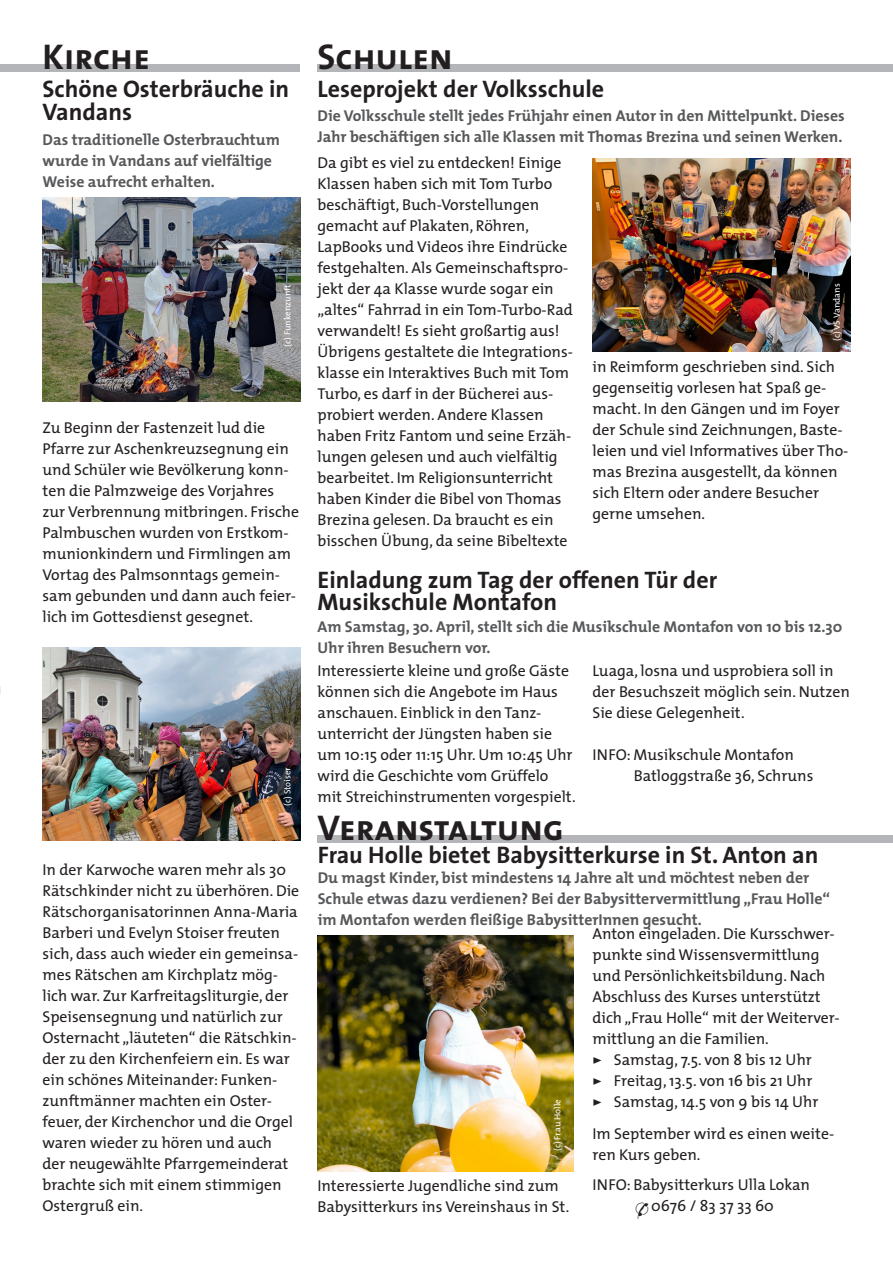
<style>
.page{position:relative;width:893px;height:1263px;background:#fff}
.page>*{position:absolute;margin:0;border:0;box-sizing:border-box;transform-origin:0 0}
.t1{font:36px "The Sans Bold Caps";color:#231f20}
.Überschrift_2{font:700 24px/22.5px "The Sans";color:#231f20}
.Haupttext{font:15.75px/21px "The Mix";color:#231f20}
.Text_grau_fett{font:700 15.75px/21px "The Mix";color:#57585a}
.Bildunterschrift{font:9px "The Mix";color:#fff}
.s1{font-family:"The Sans Bold Caps"}
.s2{font-family:"Commercial Pi BT";font-size:16.5px}
</style>
<div class="page">
<img style="left:43px;top:198px;width:257px;height:204px">
<div style="left:0;top:64px;width:299px;height:8px;background:#b4b5b8"></div>
<div style="left:317px;top:64px;width:576px;height:8px;background:#b4b5b8"></div>
<img style="left:317px;top:935px;width:257px;height:236px">
<img style="left:43px;top:647px;width:257px;height:193px">
<img style="left:592px;top:158px;width:258px;height:194px">
<div style="left:317px;top:835px;width:576px;height:8px;background:#b4b5b8"></div>
<p class="t1" style="left:43px;top:26px;width:109px">Kirche</p>
<p class="t1" style="left:317px;top:26px;width:137px">Schulen</p>
<p class="Überschrift_2" style="left:43px;top:77px;width:248px">Schöne Osterbräuche in<br>Vandans</p>
<p class="Überschrift_2" style="left:317px;top:77px;width:288px">Leseprojekt der Volksschule</p>
<p class="Text_grau_fett" style="left:317px;top:104px;width:529px">Die Volksschule stellt jedes Frühjahr einen Autor in den Mittelpunkt. Dieses<br>Jahr beschäftigen sich alle Klassen mit Thomas Brezina und seinen Werken.</p>
<p class="Text_grau_fett" style="left:43px;top:128px;width:239px">Das traditionelle Osterbrauchtum wurde in Vandans auf vielfältige<br>Weise aufrecht erhalten.</p>
<p class="Haupttext" style="left:317px;top:152px;width:257px">Da gibt es viel zu entdecken! Einige Klassen haben sich mit Tom Turbo beschäftigt, Buch-Vorstellungen gemacht auf Plakaten, Röhren, LapBooks und Videos ihre Eindrücke festgehalten. Als Gemeinschaftspro&shy;jekt der 4a Klasse wurde sogar ein „altes“ Fahrrad in ein Tom-Turbo-Rad verwandelt! Es sieht großartig aus!<br>Übrigens gestaltete die Integrations&shy;klasse ein Interaktives Buch mit Tom Turbo, es darf in der Bücherei aus&shy;probiert werden. Andere Klassen haben Fritz Fantom und seine Erzäh&shy;lungen gelesen und auch vielfältig bearbeitet. Im Religionsunterricht haben Kinder die Bibel von Thomas Brezina gelesen. Da braucht es ein bisschen Übung, da seine Bibeltexte</p>
<p class="Bildunterschrift" style="left:280px;top:347px;width:64px;rotate:-90deg">(c) Funkenzunft</p>
<p class="Bildunterschrift" style="left:829px;top:341px;width:59px;rotate:-90deg">(c) VS Vandans</p>
<p class="Haupttext" style="left:592px;top:355px;width:257px">in Reimform geschrieben sind. Sich gegenseitig vorlesen hat Spaß ge&shy;macht. In den Gängen und im Foyer der Schule sind Zeichnungen, Baste&shy;leien und viel Informatives über Tho&shy;mas Brezina ausgestellt, da können sich Eltern oder andere Besucher gerne umsehen.</p>
<p class="Haupttext" style="left:43px;top:417px;width:258px">Zu Beginn der Fastenzeit lud die Pfarre zur Aschenkreuzsegnung ein und Schüler wie Bevölkerung konn&shy;ten die Palmzweige des Vorjahres zur Verbrennung mitbringen. Frische Palmbuschen wurden von Erstkom&shy;munionkindern und Firmlingen am Vortag des Palmsonntags gemein&shy;sam gebunden und dann auch feier&shy;lich im Gottesdienst gesegnet.</p>
<p class="Überschrift_2" style="left:317px;top:568px;width:401px">Einladung zum Tag der offenen Tür der</p>
<p class="Überschrift_2" style="left:317px;top:590px;width:241px">Musikschule Montafon</p>
<p class="Text_grau_fett" style="left:317px;top:615px;width:526px">Am Samstag, 30. April, stellt sich die Musikschule Montafon von 10 bis 12.30<br>Uhr ihren Besuchern vor.</p>
<p class="Bildunterschrift" style="left:280px;top:806px;width:40px;rotate:-90deg">(c) Stoiser</p>
<p class="Haupttext" style="left:43px;top:858px;width:258px">In der Karwoche waren mehr als 30<br>Rätschkinder nicht zu überhören. Die Rätschorganisatorinnen Anna-Maria Barberi und Evelyn Stoiser freuten sich, dass auch wieder ein gemeinsa&shy;mes Rätschen am Kirchplatz mög&shy;lich war. Zur Karfreitagsliturgie, der Speisensegnung und natürlich zur Osternacht „läuteten“ die Rätschkin&shy;der zu den Kirchenfeiern ein. Es war ein schönes Miteinander: Funken&shy;zunftmänner machten ein Oster&shy;feuer, der Kirchenchor und die Orgel waren wieder zu hören und auch<br>der neugewählte Pfarrgemeinderat brachte sich mit einem stimmigen Ostergruß ein.</p>
<p class="Haupttext" style="left:317px;top:659px;width:260px">Interessierte kleine und große Gäste können sich die Angebote im Haus anschauen. Einblick in den Tanz&shy;unterricht der Jüngsten haben sie um 10:15 oder 11:15 Uhr. Um 10:45 Uhr wird die Geschichte vom Grüffelo mit Streichinstrumenten vorgespielt.</p>
<p class="Haupttext" style="left:592px;top:659px;width:259px">Luaga, losna und usprobiera soll in der Besuchszeit möglich sein. Nutzen<br>Sie diese Gelegenheit.</p>
<p class="Haupttext" style="left:592px;top:743px;width:203px">INFO: Musikschule Montafon</p>
<p class="Haupttext" style="left:634px;top:764px;width:181px">Batloggstraße 36, Schruns</p>
<p class="t1" style="left:318px;top:797px;width:248px">Veranstaltung</p>
<p class="Text_grau_fett" style="left:318px;top:866px;width:514px">Du magst Kinder, bist mindestens 14 Jahre alt und möchtest neben der<br>Schule etwas dazu verdienen? Bei der Babysittervermittlung „Frau Holle“ im Montafon werden fleißige BabysitterInnen gesucht.</p>
<p class="Überschrift_2" style="left:318px;top:843px;width:502px">Frau Holle bietet Babysitterkurse in St. Anton an</p>
<p class="Haupttext" style="left:592px;top:923px;width:249px">Anton eingeladen. Die Kursschwer&shy;punkte sind Wissensvermittlung und Persönlichkeitsbildung. Nach Abschluss des Kurses unterstützt dich „Frau Holle“ mit der Weiterver&shy;mittlung an die Familien.</p>
<p class="Haupttext" style="left:592px;top:1049px;width:221px"><span class="s1">&gt;</span> Samstag, 7.5. von 8 bis 12 Uhr</p>
<p class="Haupttext" style="left:592px;top:1070px;width:221px"><span class="s1">&gt;</span> Freitag, 13.5. von 16 bis 21 Uhr</p>
<p class="Haupttext" style="left:592px;top:1091px;width:227px"><span class="s1">&gt;</span> Samstag, 14.5 von 9 bis 14 Uhr</p>
<p class="Haupttext" style="left:592px;top:1122px;width:243px">Im September wird es einen weite&shy;ren Kurs geben.</p>
<p class="Haupttext" style="left:592px;top:1173px;width:219px">INFO: Babysitterkurs Ulla Lokan</p>
<p class="Haupttext" style="left:634px;top:1194px;width:142px"><span class="s2">*</span> 0676 / 83 37 33 60</p>
<p class="Bildunterschrift" style="left:550px;top:1151px;width:53px;rotate:-90deg">(c) Frau Holle</p>
<p class="Haupttext" style="left:317px;top:1175px;width:253px">Interessierte Jugendliche sind zum<br>Babysitterkurs ins Vereinshaus in St.</p>
</div>
